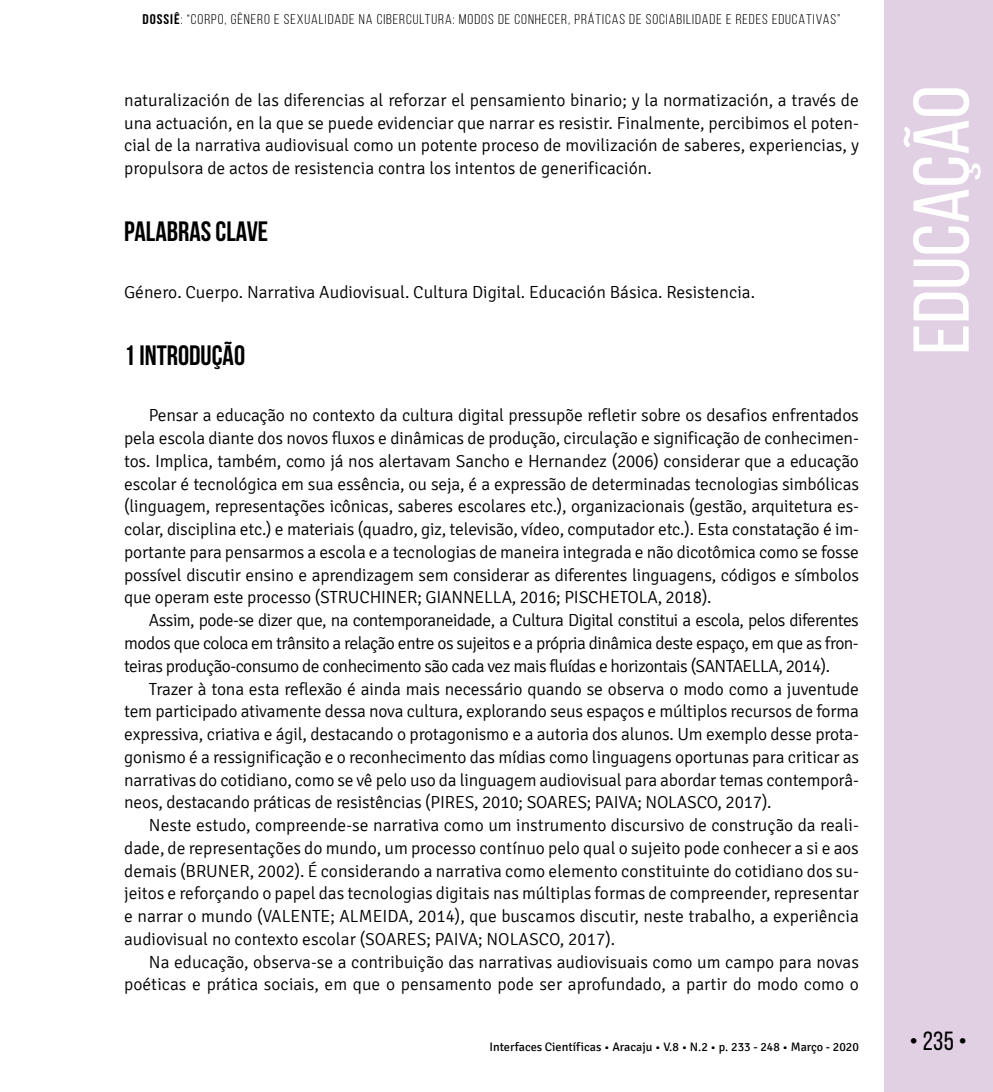
<style>
.page{position:relative;width:993px;height:1092px;background:#fff}
.page>*{position:absolute;margin:0;border:0;box-sizing:border-box;transform-origin:0 0}
.t1{font:78.75px "Bebas Neue";color:#fff;scale:1.09 1}
.t2{font:700 28px "Bebas Neue";color:#000}
.t3{font:26.25px "Bebas Neue";color:#000}
.t4{font:300 17.5px/22.8px "Signika";color:#000;text-align:justify}
.t5{font:14px "Bebas Neue";letter-spacing:.06em;color:#000;scale:1.1 1}
.t6{font:12.25px "Signika";color:#000}
.s1{font-weight:700}
</style>
<div class="page">
<div style="left:883px;top:0;width:109px;height:1091px;background:#e1d0e4"></div>
<p class="t5" style="left:143px;top:11px;width:635px"><span class="s1">DOSSIÊ</span>: “CORPO, GÊNERO E SEXUALIDADE NA CIBERCULTURA: MODOS DE CONHECER, PRÁTICAS DE SOCIABILIDADE E REDES EDUCATIVAS”</p>
<p class="t4" style="left:124px;top:89px;width:736px">naturalización de las diferencias al reforzar el pensamiento binario; y la normatización, a través de una actuación, en la que se puede evidenciar que narrar es resistir. Finalmente, percibimos el poten&shy;cial de la narrativa audiovisual como un potente proceso de movilización de saberes, experiencias, y propulsora de actos de resistencia contra los intentos de generificación.</p>
<h2 class="t2" style="left:124px;top:216px;width:146px">PALABRAS CLAVE</h2>
<p class="t4" style="left:124px;top:281px;width:632px">Género. Cuerpo. Narrativa Audiovisual. Cultura Digital. Educación Básica. Resistencia.</p>
<h2 class="t2" style="left:124px;top:340px;width:122px">1 INTRODUÇÃO</h2>
<p class="t4" style="left:124px;top:404px;width:736px;text-indent:25px">Pensar a educação no contexto da cultura digital pressupõe refletir sobre os desafios enfrentados pela escola diante dos novos fluxos e dinâmicas de produção, circulação e significação de conhecimen&shy;tos. Implica, também, como já nos alertavam Sancho e Hernandez (2006) considerar que a educação escolar é tecnológica em sua essência, ou seja, é a expressão de determinadas tecnologias simbólicas (linguagem, representações icônicas, saberes escolares etc.), organizacionais (gestão, arquitetura es&shy;colar, disciplina etc.) e materiais (quadro, giz, televisão, vídeo, computador etc.). Esta constatação é im&shy;portante para pensarmos a escola e a tecnologias de maneira integrada e não dicotômica como se fosse possível discutir ensino e aprendizagem sem considerar as diferentes linguagens, códigos e símbolos que operam este processo (STRUCHINER; GIANNELLA, 2016; PISCHETOLA, 2018).</p>
<p class="t4" style="left:124px;top:609px;width:736px;text-indent:25px">Assim, pode-se dizer que, na contemporaneidade, a Cultura Digital constitui a escola, pelos diferentes modos que coloca em trânsito a relação entre os sujeitos e a própria dinâmica deste espaço, em que as fron&shy;teiras produção-consumo de conhecimento são cada vez mais fluídas e horizontais (SANTAELLA, 2014).</p>
<p class="t4" style="left:124px;top:677px;width:736px;text-indent:25px">Trazer à tona esta reflexão é ainda mais necessário quando se observa o modo como a juventude tem participado ativamente dessa nova cultura, explorando seus espaços e múltiplos recursos de forma expressiva, criativa e ágil, destacando o protagonismo e a autoria dos alunos. Um exemplo desse prota&shy;gonismo é a ressignificação e o reconhecimento das mídias como linguagens oportunas para criticar as narrativas do cotidiano, como se vê pelo uso da linguagem audiovisual para abordar temas contemporâ&shy;neos, destacando práticas de resistências (PIRES, 2010; SOARES; PAIVA; NOLASCO, 2017).</p>
<p class="t4" style="left:124px;top:814px;width:736px;text-indent:25px">Neste estudo, compreende-se narrativa como um instrumento discursivo de construção da reali&shy;dade, de representações do mundo, um processo contínuo pelo qual o sujeito pode conhecer a si e aos demais (BRUNER, 2002). É considerando a narrativa como elemento constituinte do cotidiano dos su&shy;jeitos e reforçando o papel das tecnologias digitais nas múltiplas formas de compreender, representar e narrar o mundo (VALENTE; ALMEIDA, 2014), que buscamos discutir, neste trabalho, a experiência audiovisual no contexto escolar (SOARES; PAIVA; NOLASCO, 2017).</p>
<p class="t4" style="left:124px;top:950px;width:736px;text-align:right">Na educação, observa-se a contribuição das narrativas audiovisuais como um campo para novas poéticas e prática sociais, em que o pensamento pode ser aprofundado, a partir do modo como o</p>
<h1 class="t1" style="left:898px;top:355px;width:248px;rotate:-90deg">EDUCAÇÃO</h1>
<p class="t6" style="left:489px;top:1040px;width:371px">Interfaces Científicas • Aracaju • V.8 • N.2 • p. 233 - 248 • Março - 2020</p>
<h3 class="t3" style="left:909px;top:1026px;width:59px">• 235 •</h3>
</div>
